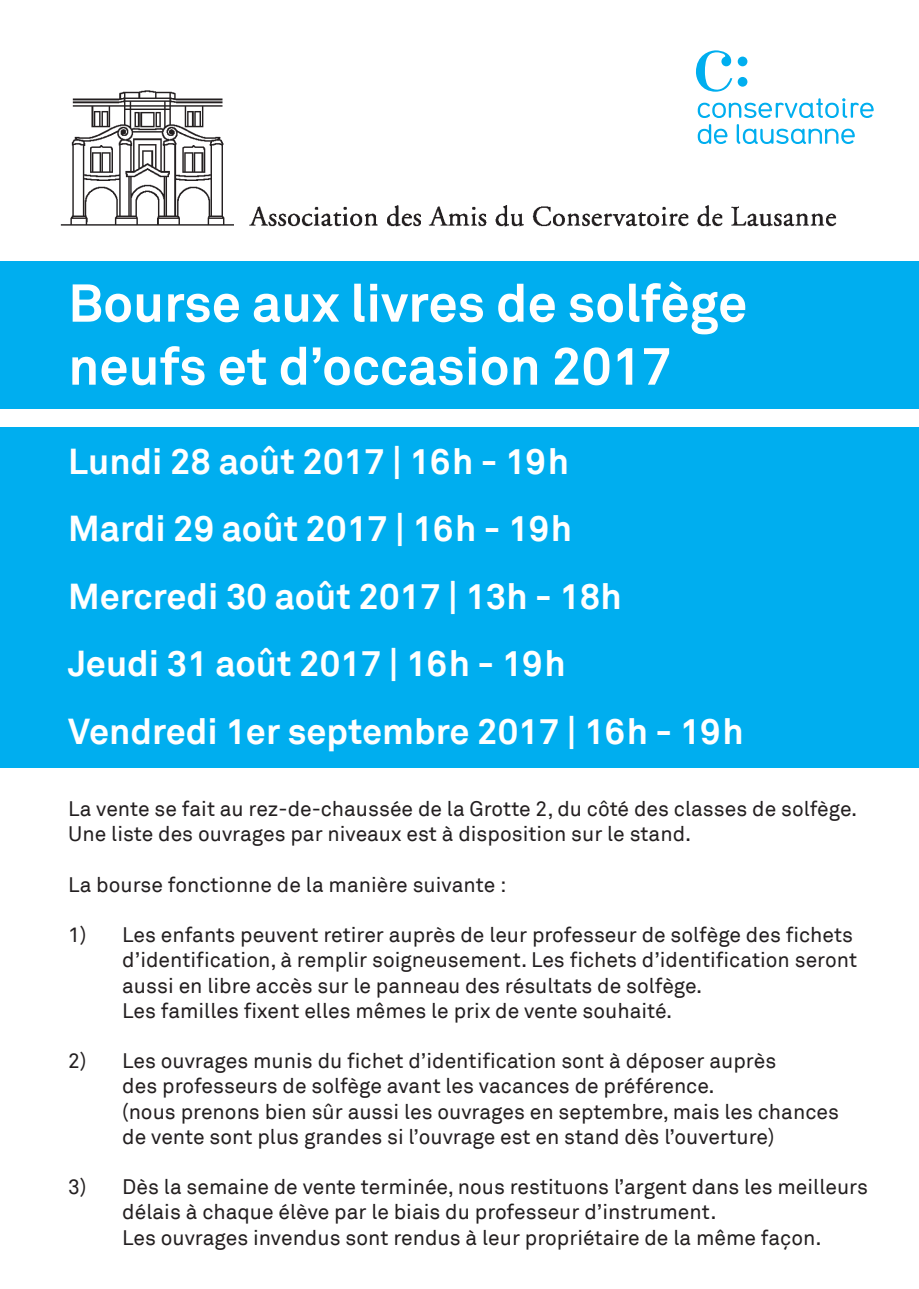
<style>
.page{position:relative;width:919px;height:1289px;background:#fff}
.page>*{position:absolute;margin:0;border:0;box-sizing:border-box;transform-origin:0 0}
.t1{font:700 52.5px/63px "Akkurat";color:#fff}
.t2{font:700 36px/67.5px "Akkurat";color:#fff}
.t3{font:21px/25.2px "Akkurat";color:#231f20}
</style>
<div class="page">
<div style="left:0;top:428px;width:918px;height:340px;background:#00aeef"></div>
<div style="left:0;top:261px;width:918px;height:147px;background:#00aeef"></div>
<svg style="left:697px;top:50px;width:35px;height:13px"></svg>
<div style="left:737px;top:57px;width:10px;height:9px;background:#00aeef;border-radius:50%"></div>
<img style="left:60px;top:63px;width:810px;height:164px">
<h1 class="t1" style="left:68px;top:272px;width:680px">Bourse aux livres de solfège neufs et d’occasion 2017</h1>
<h2 class="t2" style="left:68px;top:427px;width:677px">Lundi 28 août 2017 | 16h - 19h<br>Mardi 29 août 2017 | 16h - 19h<br>Mercredi 30 août 2017 | 13h - 18h<br>Jeudi 31 août 2017 | 16h - 19h<br>Vendredi 1er septembre 2017 | 16h - 19h</h2>
<p class="t3" style="left:68px;top:796px;width:790px">La vente se fait au rez-de-chaussée de la Grotte 2, du côté des classes de solfège.<br>Une liste des ouvrages par niveaux est à disposition sur le stand.</p>
<p class="t3" style="left:68px;top:872px;width:439px">La bourse fonctionne de la manière suivante :</p>
<p class="t3" style="left:122px;top:922px;width:736px;text-indent:-54px">1) Les enfants peuvent retirer auprès de leur professeur de solfège des fichets d’identification, à remplir soigneusement. Les fichets d’identification seront aussi en libre accès sur le panneau des résultats de solfège.<br>Les familles fixent elles mêmes le prix de vente souhaité.</p>
<p class="t3" style="left:122px;top:1048px;width:718px;text-indent:-54px">2) Les ouvrages munis du fichet d’identification sont à déposer auprès<br>des professeurs de solfège avant les vacances de préférence.<br>(nous prenons bien sûr aussi les ouvrages en septembre, mais les chances de vente sont plus grandes si l’ouvrage est en stand dès l’ouverture)</p>
<p class="t3" style="left:122px;top:1174px;width:747px;text-indent:-54px">3) Dès la semaine de vente terminée, nous restituons l’argent dans les meilleurs délais à chaque élève par le biais du professeur d’instrument.<br>Les ouvrages invendus sont rendus à leur propriétaire de la même façon.</p>
</div>
